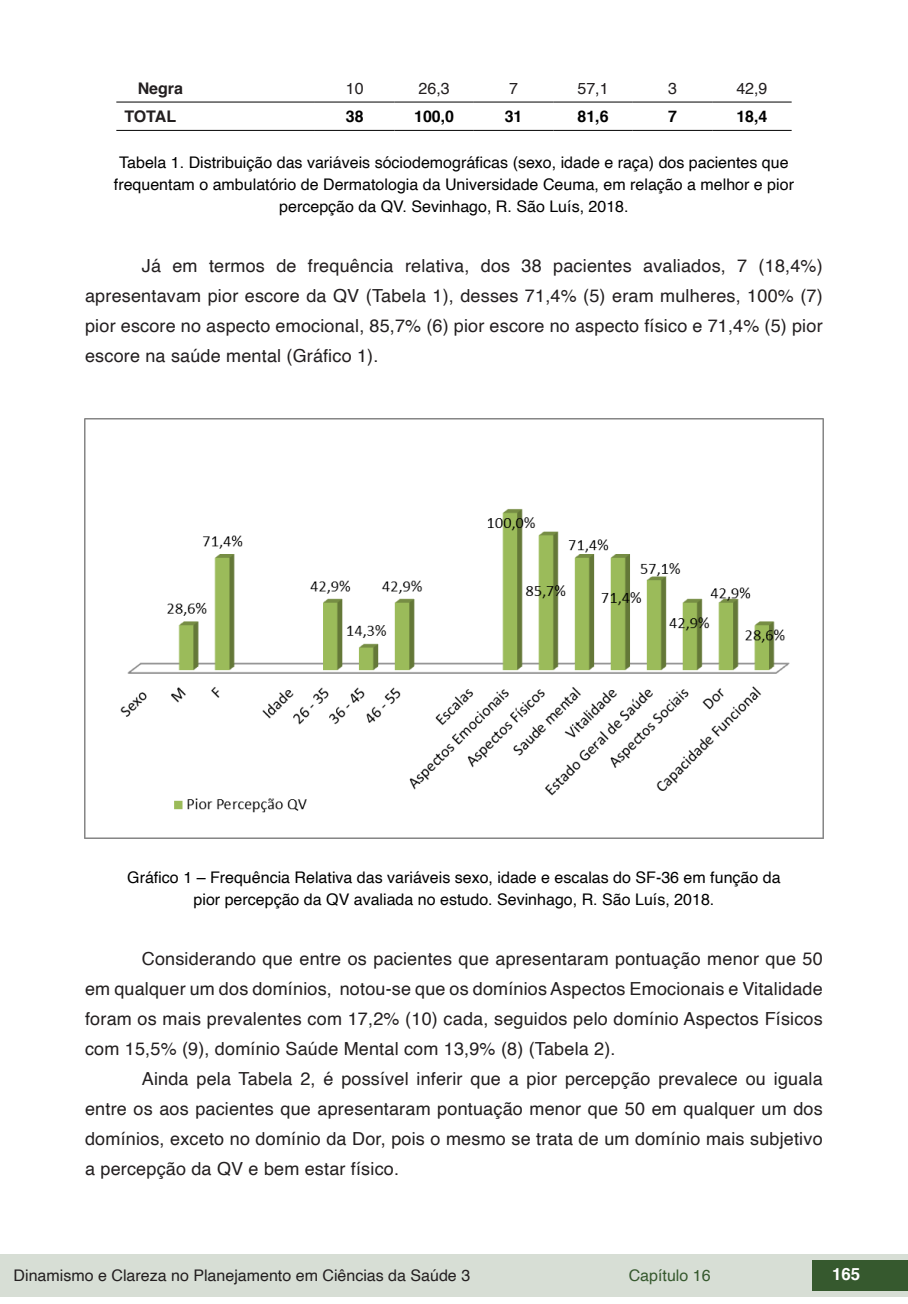
<style>
.page{position:relative;width:908px;height:1304px;background:#fff}
.page>*{position:absolute;margin:0;border:0;box-sizing:border-box;transform-origin:0 0}
.txt{font:18px/30px "Helvetica";letter-spacing:.01em;color:#231f20;text-align:justify}
.t1{font:700 16.8px "Helvetica";color:#fff}
.info_tab_graf_imag{font:16px/22px "Helvetica";color:#000;text-align:center}
.tab_txt_centro{font:16px "Helvetica";color:#231f20}
.tab_txt_centro-2{font:700 16px "Helvetica";color:#000}
.t2{font:16px "Helvetica";color:#36592e}
.tab_txt_centro-3{font:700 16px "Helvetica";color:#231f20}
</style>
<div class="page">
<div style="left:0;top:1254px;width:906px;height:43px;background:#d7ded5"></div>
<div style="left:812px;top:1261px;width:95px;height:30px;background:#36592e"></div>
<hr style="left:116px;top:102px;width:199px;height:1px;background:#000">
<hr style="left:315px;top:102px;width:79px;height:1px;background:#000">
<hr style="left:394px;top:102px;width:79px;height:1px;background:#000">
<hr style="left:473px;top:102px;width:80px;height:1px;background:#000">
<hr style="left:553px;top:102px;width:79px;height:1px;background:#000">
<hr style="left:632px;top:102px;width:79px;height:1px;background:#000">
<hr style="left:711px;top:102px;width:80px;height:1px;background:#000">
<hr style="left:116px;top:130px;width:199px;height:1px;background:#000">
<hr style="left:315px;top:130px;width:79px;height:1px;background:#000">
<hr style="left:394px;top:130px;width:79px;height:1px;background:#000">
<hr style="left:473px;top:130px;width:80px;height:1px;background:#000">
<hr style="left:553px;top:130px;width:79px;height:1px;background:#000">
<hr style="left:632px;top:130px;width:79px;height:1px;background:#000">
<hr style="left:711px;top:130px;width:80px;height:1px;background:#000">
<img style="left:84px;top:418px;width:739px;height:420px">
<p class="tab_txt_centro-3" style="left:138px;top:75px;width:47px">Negra</p>
<p class="tab_txt_centro" style="left:345px;top:76px;width:19px">10</p>
<p class="tab_txt_centro" style="left:418px;top:76px;width:33px">26,3</p>
<p class="tab_txt_centro" style="left:509px;top:76px;width:10px">7</p>
<p class="tab_txt_centro" style="left:577px;top:76px;width:33px">57,1</p>
<p class="tab_txt_centro" style="left:667px;top:76px;width:10px">3</p>
<p class="tab_txt_centro" style="left:736px;top:76px;width:33px">42,9</p>
<p class="tab_txt_centro-3" style="left:124px;top:104px;width:53px">TOTAL</p>
<p class="tab_txt_centro-2" style="left:345px;top:104px;width:19px">38</p>
<p class="tab_txt_centro-2" style="left:414px;top:104px;width:42px">100,0</p>
<p class="tab_txt_centro-2" style="left:504px;top:104px;width:19px">31</p>
<p class="tab_txt_centro-2" style="left:577px;top:104px;width:33px">81,6</p>
<p class="tab_txt_centro-2" style="left:667px;top:104px;width:10px">7</p>
<p class="tab_txt_centro-2" style="left:736px;top:104px;width:33px">18,4</p>
<p class="info_tab_graf_imag" style="left:114px;top:151px;width:681px">Tabela 1. Distribuição das variáveis sóciodemográficas (sexo, idade e raça) dos pacientes que frequentam o ambulatório de Dermatologia da Universidade Ceuma, em relação a melhor e pior percepção da QV. Sevinhago, R. São Luís, 2018.</p>
<p class="txt" style="left:85px;top:251px;width:738px;text-indent:57px">Já em termos de frequência relativa, dos 38 pacientes avaliados, 7 (18,4%) apresentavam pior escore da QV (Tabela 1), desses 71,4% (5) eram mulheres, 100% (7) pior escore no aspecto emocional, 85,7% (6) pior escore no aspecto físico e 71,4% (5) pior escore na saúde mental (Gráfico 1).</p>
<p class="info_tab_graf_imag" style="left:127px;top:867px;width:654px">Gráfico 1 – Frequência Relativa das variáveis sexo, idade e escalas do SF-36 em função da pior percepção da QV avaliada no estudo. Sevinhago, R. São Luís, 2018.</p>
<p class="txt" style="left:85px;top:944px;width:738px;text-indent:57px">Considerando que entre os pacientes que apresentaram pontuação menor que 50 em qualquer um dos domínios, notou-se que os domínios Aspectos Emocionais e Vitalidade foram os mais prevalentes com 17,2% (10) cada, seguidos pelo domínio Aspectos Físicos com 15,5% (9), domínio Saúde Mental com 13,9% (8) (Tabela 2).</p>
<p class="txt" style="left:85px;top:1064px;width:738px;text-indent:57px">Ainda pela Tabela 2, é possível inferir que a pior percepção prevalece ou iguala entre os aos pacientes que apresentaram pontuação menor que 50 em qualquer um dos domínios, exceto no domínio da Dor, pois o mesmo se trata de um domínio mais subjetivo a percepção da QV e bem estar físico.</p>
<p class="tab_txt_centro" style="left:14px;top:1263px;width:458px">Dinamismo e Clareza no Planejamento em Ciências da Saúde 3</p>
<p class="t2" style="left:628px;top:1263px;width:83px">Capítulo 16</p>
<p class="t1" style="left:831px;top:1261px;width:30px">165</p>
</div>
